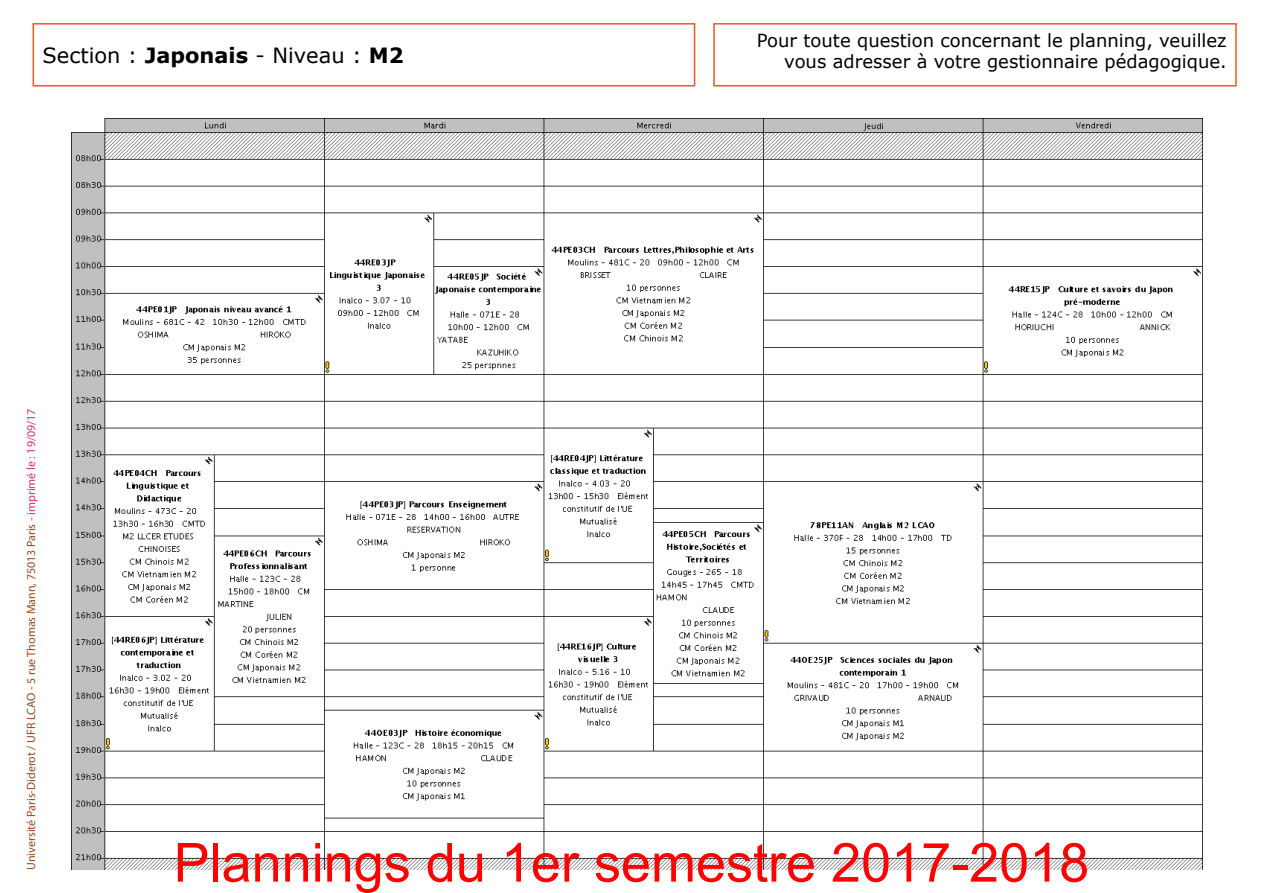
<style>
.page{position:relative;width:1263px;height:893px;background:#fff}
.page>*{position:absolute;margin:0;border:0;box-sizing:border-box;transform-origin:0 0}
.t1{font:54px "Arial";color:#f00}
.t2{font:21px "Verdana";color:#000}
.t3{font:18px/21.6px "Verdana";color:#000;text-align:right}
.t4{font:12px "Myriad Pro";color:#944b24}
.s1{font-weight:700}
.s2{color:#ce3375}
</style>
<div class="page">
<div style="left:33px;top:23px;width:662px;height:64px;border:2px solid #f45720"></div>
<div style="left:713px;top:23px;width:524px;height:64px;border:2px solid #f45720"></div>
<img style="left:71px;top:118px;width:1131px;height:752px">
<p class="t2" style="left:43px;top:41px;width:363px">Section : <span class="s1">Japonais</span> - Niveau : <span class="s1">M 2</span></p>
<p class="t3" style="left:757px;top:29px;width:471px">Pour toute question concernant le planning, veuillez vous adresser à votre gestionnaire pédagogique.</p>
<p class="t4" style="left:24px;top:870px;width:463px;rotate:-90deg">Université Paris-Diderot / UFR LCAO - 5 rue Thomas Mann, 75013 Paris - <span class="s2">imprimé le : 19/09/17</span></p>
<h1 class="t1" style="left:174px;top:825px;width:917px">Plannings du 1er semestre 2017-2018</h1>
</div>
